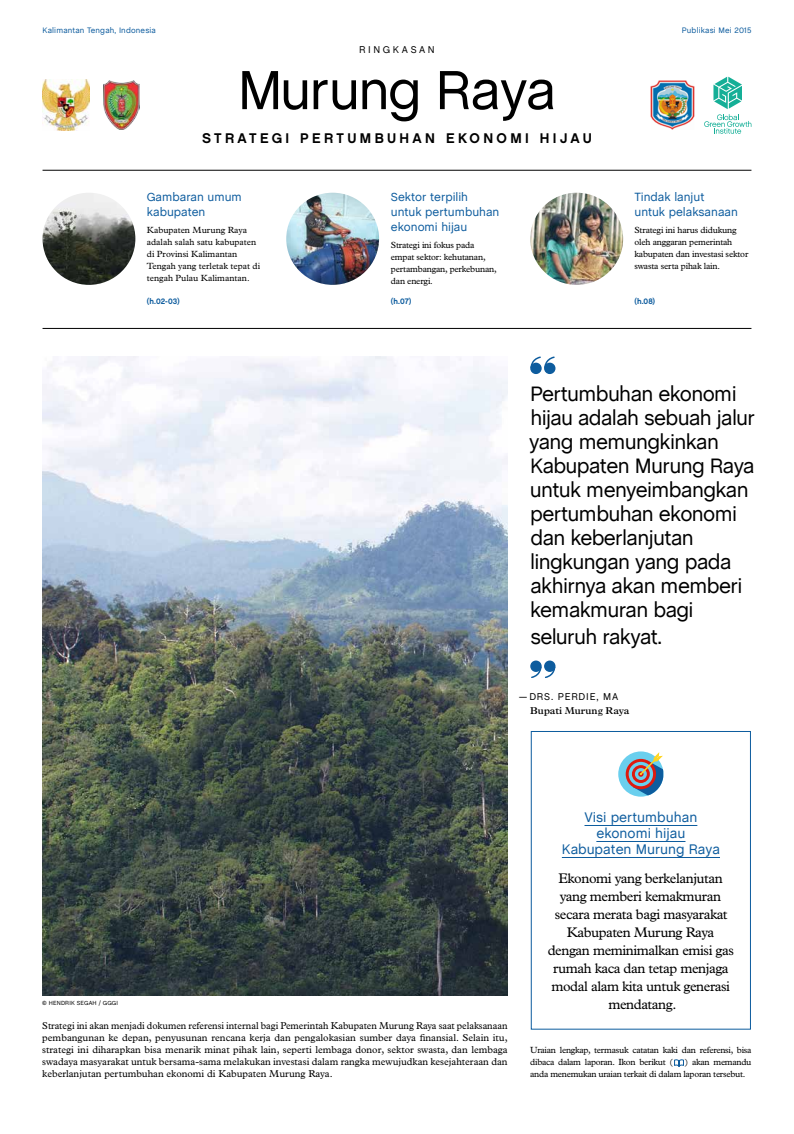
<style>
.page{position:relative;width:794px;height:1134px;background:#fff}
.page>*{position:absolute;margin:0;border:0;box-sizing:border-box;transform-origin:0 0}
.t1{font:56px "Chalet";letter-spacing:-.035em;color:#000}
.t2{font:21px/24px "Chalet";letter-spacing:-.03em;color:#000}
.t3{font:14px/18px "Plantin";letter-spacing:-.03em;color:#000;text-align:center}
.t4{font:14px/16px "Chalet";color:#0d5c9e;text-align:center}
.t5{font:14px "Chalet New York Nineteen Sixty";letter-spacing:.24em;color:#000}
.t6{font:12px/15px "Chalet";color:#0d5c9e}
.t7{font:10px/12px "Plantin";color:#000;text-align:justify;scale:.96 1}
.t8{font:600 10px "Plantin";color:#000}
.t9{font:10px "Chalet";letter-spacing:.08em;color:#000}
.t10{font:10px "Chalet";letter-spacing:.26em;color:#000}
.t11{font:9px/12px "Plantin";letter-spacing:-.02em;color:#000}
.t12{font:9px/12px "Plantin";color:#000}
.t13{font:8px "Chalet";letter-spacing:.02em;color:#0d5c9e}
.t14{font:8px "Chalet New York Nineteen Sixty";letter-spacing:.005em;color:#0d5c9e}
.t15{font:6px "Chalet";letter-spacing:.02em;color:#000}
</style>
<div class="page">
<img style="left:42px;top:356px;width:465px;height:639px">
<hr style="left:43px;top:170px;width:708px;height:1px;background:#000">
<hr style="left:43px;top:328px;width:708px;height:1px;background:#000">
<div style="left:545px;top:363px;width:10px;height:10px;background:#0d5c9e;border-radius:50%"></div>
<div style="left:544px;top:363px;width:11px;height:11px;border:2px solid #0d5c9e;border-radius:50%"></div>
<div style="left:531px;top:363px;width:10px;height:10px;background:#0d5c9e;border-radius:50%"></div>
<div style="left:530px;top:363px;width:11px;height:11px;border:2px solid #0d5c9e;border-radius:50%"></div>
<svg style="left:530px;top:356px;width:26px;height:13px"></svg>
<div style="left:531px;top:661px;width:10px;height:10px;background:#0d5c9e;border-radius:50%"></div>
<div style="left:530px;top:660px;width:11px;height:12px;border:2px solid #0d5c9e;border-radius:50%"></div>
<div style="left:545px;top:661px;width:10px;height:10px;background:#0d5c9e;border-radius:50%"></div>
<div style="left:544px;top:660px;width:11px;height:12px;border:2px solid #0d5c9e;border-radius:50%"></div>
<svg style="left:530px;top:666px;width:26px;height:12px"></svg>
<img style="left:651px;top:81px;width:43px;height:49px">
<svg style="left:704px;top:77px;width:47px;height:57px"></svg>
<img style="left:43px;top:80px;width:46px;height:50px">
<img style="left:103px;top:81px;width:37px;height:48px">
<svg style="left:674px;top:1059px;width:10px;height:8px"></svg>
<div style="left:618px;top:751px;width:45px;height:46px;background:#6acfee;border-radius:50%"></div>
<svg style="left:625px;top:752px;width:38px;height:45px"></svg>
<hr style="left:584px;top:825px;width:113px;height:1px;background:#0d5c9e">
<hr style="left:596px;top:841px;width:89px;height:1px;background:#0d5c9e">
<hr style="left:562px;top:857px;width:158px;height:1px;background:#0d5c9e">
<div style="left:531px;top:731px;width:220px;height:299px;border:1px solid #0d5c9e"></div>
<img style="left:530px;top:193px;width:93px;height:92px">
<img style="left:43px;top:193px;width:92px;height:92px">
<img style="left:286px;top:193px;width:93px;height:92px">
<p class="t13" style="left:43px;top:24px;width:115px">Kalimantan Tengah, Indonesia</p>
<p class="t13" style="left:682px;top:24px;width:71px">Publikasi Mei 2015</p>
<p class="t10" style="left:359px;top:41px;width:77px">RINGKASAN</p>
<h1 class="t1" style="left:237px;top:45px;width:320px">Murung Raya</h1>
<h3 class="t5" style="left:202px;top:130px;width:391px">STRATEGI PERTUMBUHAN EKONOMI HIJAU</h3>
<p class="t6" style="left:147px;top:189px;width:97px">Gambaran umum kabupaten</p>
<p class="t12" style="left:147px;top:224px;width:115px">Kabupaten Murung Raya adalah salah satu kabupaten di Provinsi Kalimantan<br>Tengah yang terletak tepat di tengah Pulau Kalimantan.</p>
<p class="t14" style="left:147px;top:296px;width:34px">(h.02-03)</p>
<p class="t6" style="left:391px;top:189px;width:110px">Sektor terpilih untuk pertumbuhan ekonomi hijau</p>
<p class="t11" style="left:391px;top:239px;width:107px">Strategi ini fokus pada empat sektor: kehutanan, pertambangan, perkebunan, dan energi.</p>
<p class="t14" style="left:391px;top:296px;width:22px">(h.07)</p>
<p class="t6" style="left:634px;top:189px;width:105px">Tindak lanjut untuk pelaksanaan</p>
<p class="t11" style="left:634px;top:224px;width:115px">Strategi ini harus didukung oleh anggaran pemerintah kabupaten dan investasi sektor swasta serta pihak lain.</p>
<p class="t14" style="left:634px;top:296px;width:22px">(h.08)</p>
<h2 class="t2" style="left:529px;top:380px;width:227px">Pertumbuhan ekonomi hijau adalah sebuah jalur yang memungkinkan<br>Kabupaten Murung Raya untuk menyeimbangkan pertumbuhan ekonomi dan keberlanjutan lingkungan yang pada akhirnya akan memberi kemakmuran bagi</h2>
<h2 class="t2" style="left:530px;top:623px;width:133px">seluruh rakyat.</h2>
<p class="t9" style="left:519px;top:688px;width:101px">—DRS. PERDIE, MA</p>
<p class="t8" style="left:530px;top:705px;width:101px">Bupati Murung Raya</p>
<p class="t15" style="left:42px;top:998px;width:77px">© HENDRIK SEGAH / GGGI</p>
<p class="t7" style="left:42px;top:1020px;width:486px">Strategi ini akan menjadi dokumen referensi internal bagi Pemerintah Kabupaten Murung Raya saat pelaksanaan pembangunan ke depan, penyusunan rencana kerja dan pengalokasian sumber daya finansial. Selain itu, strategi ini diharapkan bisa menarik minat pihak lain, seperti lembaga donor, sektor swasta, dan lembaga swadaya masyarakat untuk bersama-sama melakukan investasi dalam rangka mewujudkan kesejahteraan dan keberlanjutan pertumbuhan ekonomi di Kabupaten Murung Raya.</p>
<h3 class="t4" style="left:562px;top:808px;width:160px">Visi pertumbuhan ekonomi hijau<br>Kabupaten Murung Raya</h3>
<h3 class="t3" style="left:547px;top:869px;width:188px">Ekonomi yang berkelanjutan yang memberi kemakmuran secara merata bagi masyarakat<br>Kabupaten Murung Raya dengan meminimalkan emisi gas rumah kaca dan tetap menjaga modal alam kita untuk generasi mendatang.</h3>
<p class="t11" style="left:530px;top:1044px;width:223px">Uraian lengkap, termasuk catatan kaki dan referensi, bisa dibaca dalam laporan. Ikon berikut (</p>
<p class="t11" style="left:530px;top:1056px;width:223px;text-indent:155px">) akan memandu anda menemukan uraian terkait di dalam laporan tersebut.</p>
</div>
